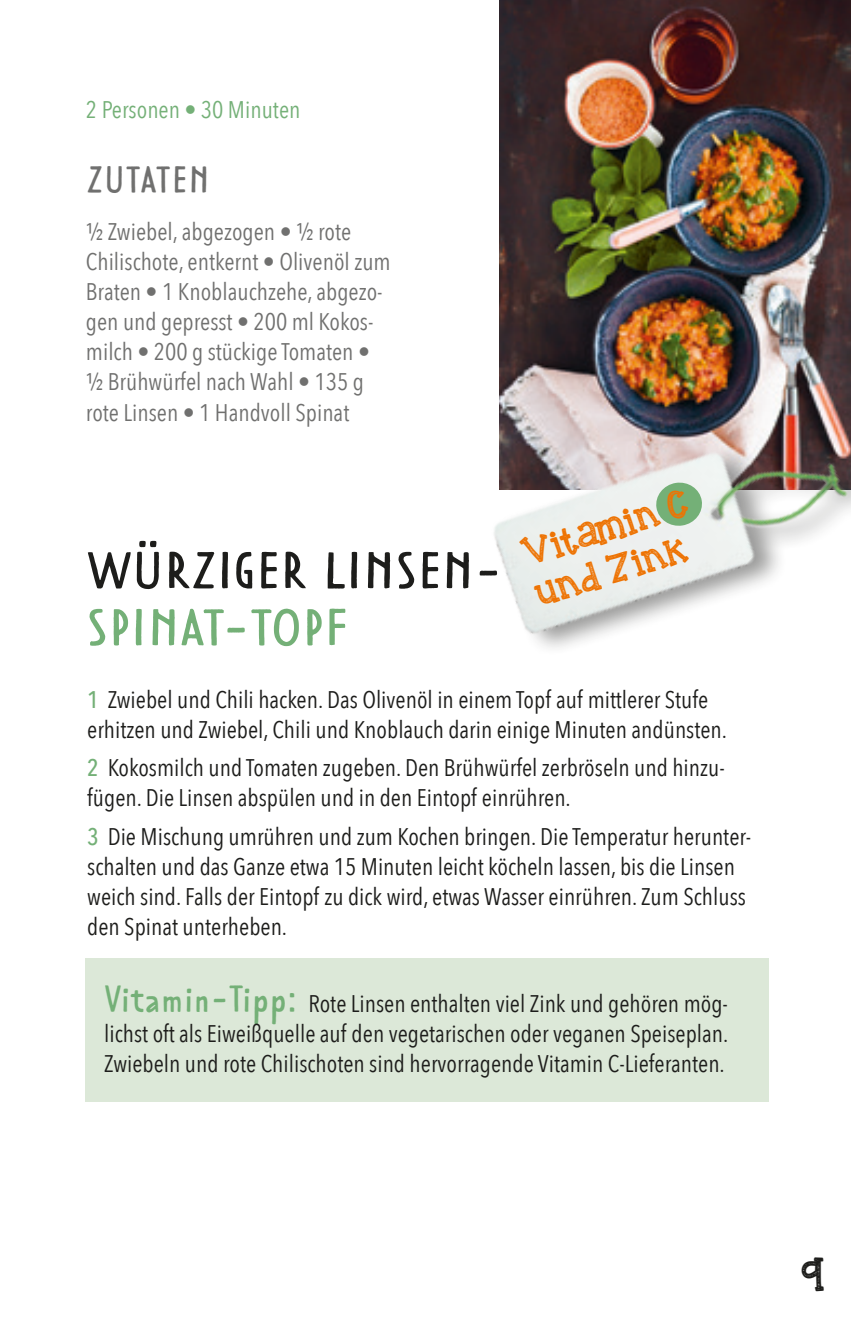
<style>
.page{position:relative;width:851px;height:1319px;background:#fff}
.page>*{position:absolute;margin:0;border:0;box-sizing:border-box;transform-origin:0 0}
.t1{font:54px "Tomarik Poster";letter-spacing:-.02em;color:#1d1d1b;scale:1.1 1}
.t2{font:54px "Tomarik Poster";letter-spacing:-.02em;color:#74b077;scale:1.1 1}
.t3{font:42px "KBREINDEERGAMES";color:#1d1d1b}
.t4{font:39px "Tomarik Poster";color:#70706f}
.t5{font:35.1px/42px "KBREINDEERGAMES";color:#ee7303}
.t6{font:24px/30px "Avenir Next Condensed";color:#1d1d1b}
.t7{font:24px/30px "Avenir Next Condensed";color:#70706f}
.t8{font:24px "Avenir Next Condensed";color:#74b077}
.s1{font-weight:500;color:#74b077}
.s2{font-family:"Tomarik Poster";font-size:39px;color:#74b077}
</style>
<div class="page">
<img style="left:499px;top:0;width:351px;height:287px">
<div style="left:85px;top:958px;width:683px;height:143px;background:#dce8d8"></div>
<img style="left:494px;top:287px;width:356px;height:361px">
<svg style="left:654px;top:481px;width:49px;height:46px"></svg>
<p class="t8" style="left:86px;top:89px;width:216px">2 Personen • 30 Minuten</p>
<h3 class="t4" style="left:86px;top:151px;width:126px">ZUTATEN</h3>
<p class="t7" style="left:86px;top:216px;width:306px">½ Zwiebel, abgezogen • ½ rote<br>Chilischote, entkernt • Olivenöl zum<br>Braten • 1 Knoblauchzehe, abgezo&shy;gen und gepresst • 200 ml Kokos&shy;milch • 200 g stückige Tomaten • ½ Brühwürfel nach Wahl • 135 g rote Linsen • 1 Handvoll Spinat</p>
<h1 class="t1" style="left:86px;top:530px;width:380px">WÜRZIGER LINSEN-</h1>
<h1 class="t2" style="left:86px;top:587px;width:240px">SPINAT-TOPF</h1>
<h3 class="t5" style="left:516px;top:535px;width:174px;rotate:-17deg">Vitamin C und Zink</h3>
<p class="t6" style="left:87px;top:683px;width:641px"><span class="s1">1</span> Zwiebel und Chili hacken. Das Olivenöl in einem Topf auf mittlerer Stufe erhitzen und Zwiebel, Chili und Knoblauch darin einige Minuten andünsten.</p>
<p class="t6" style="left:87px;top:751px;width:639px"><span class="s1">2</span> Kokosmilch und Tomaten zugeben. Den Brühwürfel zerbröseln und hinzu&shy;fügen. Die Linsen abspülen und in den Eintopf einrühren.</p>
<p class="t6" style="left:87px;top:820px;width:665px"><span class="s1">3</span> Die Mischung umrühren und zum Kochen bringen. Die Temperatur herunter&shy;schalten und das Ganze etwa 15 Minuten leicht köcheln lassen, bis die Linsen weich sind. Falls der Eintopf zu dick wird, etwas Wasser einrühren. Zum Schluss den Spinat unterheben.</p>
<p class="t6" style="left:104px;top:987px;width:625px;text-align:justify"><span class="s2">Vitamin-Tipp:</span> Rote Linsen enthalten viel Zink und gehören mög&shy;lichst oft als Eiweißquelle auf den vegetarischen oder veganen Speiseplan.<br>Zwiebeln und rote Chilischoten sind hervorragende Vitamin C-Lieferanten.</p>
<h2 class="t3" style="left:801px;top:1254px;width:23px">9</h2>
</div>
